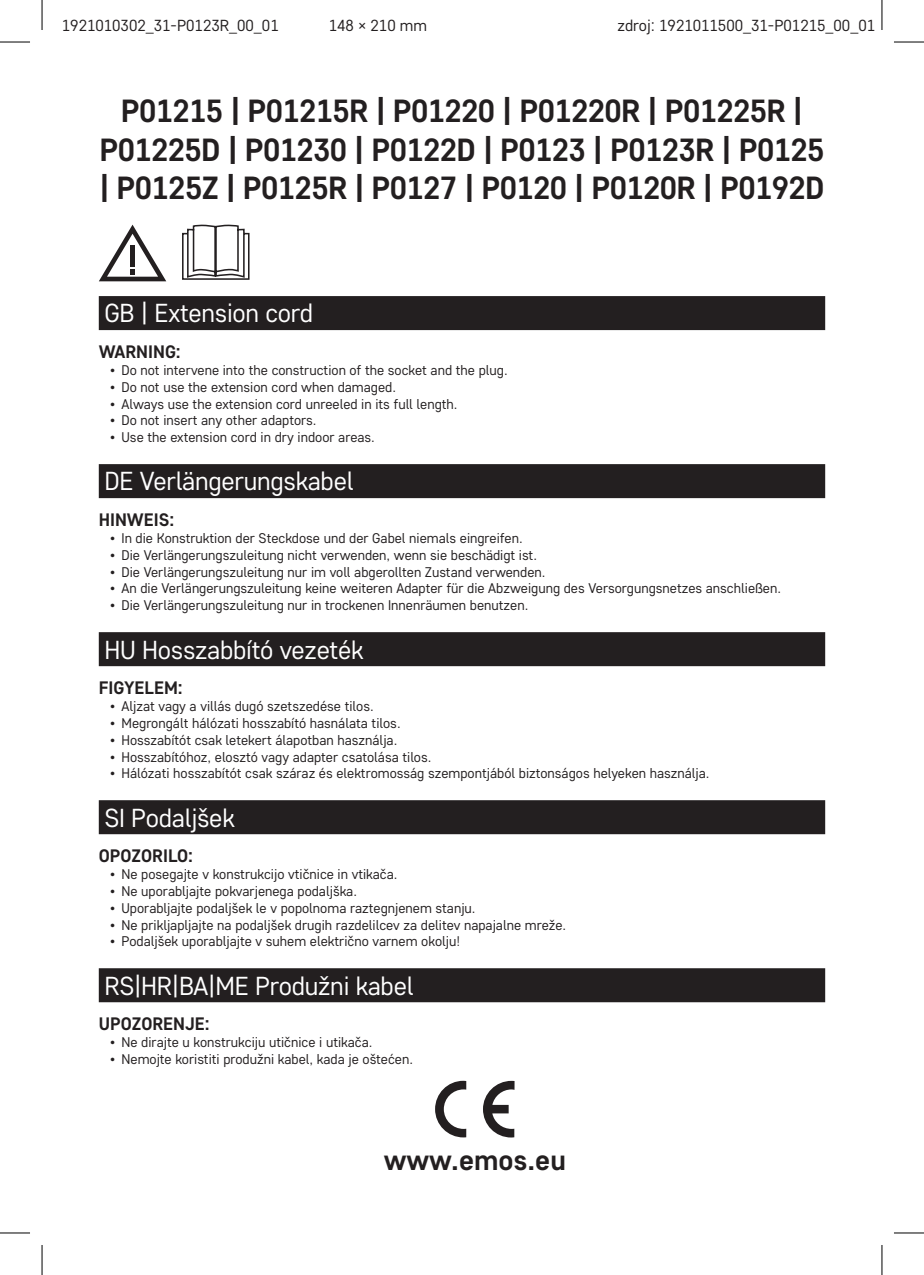
<style>
.page{position:relative;width:924px;height:1275px;background:#fff}
.page>*{position:absolute;margin:0;border:0;box-sizing:border-box;transform-origin:0 0}
.t1{font:700 32px/38.4px "Core Sans D55";letter-spacing:-.02em;color:#231f20;text-align:center}
.t2{font:700 28.8px "Core Sans D55";color:#231f20}
.t3{font:26px "Core Sans D35";letter-spacing:-.01em;color:#fff}
.t4{font:700 18px "Core Sans D55";color:#231f20}
.t5{font:16px "Core Sans D35";color:#231f20}
.t6{font:14px "Core Sans D35";color:#231f20}
</style>
<div class="page">
<div style="left:99px;top:296px;width:725px;height:34px;background:#231f20"></div>
<div style="left:99px;top:464px;width:725px;height:34px;background:#231f20"></div>
<div style="left:99px;top:632px;width:725px;height:34px;background:#231f20"></div>
<div style="left:99px;top:800px;width:725px;height:34px;background:#231f20"></div>
<div style="left:99px;top:968px;width:725px;height:34px;background:#231f20"></div>
<svg style="left:99px;top:225px;width:67px;height:56px"></svg>
<svg style="left:182px;top:225px;width:67px;height:55px"></svg>
<svg style="left:435px;top:1080px;width:79px;height:57px"></svg>
<hr style="left:0;top:42px;width:30px;height:1px;background:#000">
<hr style="left:893px;top:42px;width:30px;height:1px;background:#000">
<hr style="left:0;top:1232px;width:30px;height:1px;background:#000">
<hr style="left:893px;top:1232px;width:30px;height:1px;background:#000">
<hr style="left:42px;top:0;width:1px;height:30px;background:#000">
<hr style="left:42px;top:1245px;width:1px;height:30px;background:#000">
<hr style="left:881px;top:0;width:1px;height:30px;background:#000">
<hr style="left:881px;top:1245px;width:1px;height:30px;background:#000">
<p class="t5" style="left:62px;top:15px;width:218px">1921010302_31-P0123R_00_01</p>
<p class="t5" style="left:328px;top:15px;width:100px">148 × 210 mm</p>
<p class="t5" style="left:617px;top:15px;width:259px">zdroj: 1921011500_31-P01215_00_01</p>
<h1 class="t1" style="left:99px;top:91px;width:726px">P01215 | P01215R | P01220 | P01220R | P01225R |<br>P01225D | P01230 | P0122D | P0123 | P0123R | P0125 | P0125Z | P0125R | P0127 | P0120 | P0120R | P0192D</h1>
<h3 class="t3" style="left:104px;top:296px;width:210px">GB | Extension cord</h3>
<p class="t4" style="left:99px;top:340px;width:83px">WARNING:</p>
<p class="t6" style="left:110px;top:361px;width:399px">• Do not intervene into the construction of the socket and the plug.</p>
<p class="t6" style="left:110px;top:378px;width:287px">• Do not use the extension cord when damaged.</p>
<p class="t6" style="left:110px;top:395px;width:349px">• Always use the extension cord unreeled in its full length.</p>
<p class="t6" style="left:110px;top:411px;width:208px">• Do not insert any other adaptors.</p>
<p class="t6" style="left:110px;top:428px;width:266px">• Use the extension cord in dry indoor areas.</p>
<h3 class="t3" style="left:104px;top:464px;width:250px">DE Verlängerungskabel</h3>
<p class="t4" style="left:99px;top:508px;width:77px">HINWEIS:</p>
<p class="t6" style="left:110px;top:529px;width:414px">• In die Konstruktion der Steckdose und der Gabel niemals eingreifen.</p>
<p class="t6" style="left:110px;top:546px;width:428px">• Die Verlängerungszuleitung nicht verwenden, wenn sie beschädigt ist.</p>
<p class="t6" style="left:110px;top:563px;width:437px">• Die Verlängerungszuleitung nur im voll abgerollten Zustand verwenden.</p>
<p class="t6" style="left:110px;top:579px;width:672px">• An die Verlängerungszuleitung keine weiteren Adapter für die Abzweigung des Versorgungsnetzes anschließen.</p>
<p class="t6" style="left:110px;top:596px;width:419px">• Die Verlängerungszuleitung nur in trockenen Innenräumen benutzen.</p>
<h3 class="t3" style="left:104px;top:632px;width:260px">HU Hosszabbító vezeték</h3>
<p class="t4" style="left:99px;top:676px;width:85px">FIGYELEM:</p>
<p class="t6" style="left:110px;top:697px;width:265px">• Aljzat vagy a villás dugó szetszedése tilos.</p>
<p class="t6" style="left:110px;top:714px;width:292px">• Megrongált hálózati hosszabító hasnálata tilos.</p>
<p class="t6" style="left:110px;top:731px;width:288px">• Hosszabítót csak letekert álapotban használja.</p>
<p class="t6" style="left:110px;top:747px;width:323px">• Hosszabítóhoz, elosztó vagy adapter csatolása tilos.</p>
<p class="t6" style="left:110px;top:764px;width:600px">• Hálózati hosszabítót csak száraz és elektromosság szempontjából biztonságos helyeken használja.</p>
<h3 class="t3" style="left:104px;top:800px;width:132px">SI Podaljšek</h3>
<p class="t4" style="left:99px;top:844px;width:96px">OPOZORILO:</p>
<p class="t6" style="left:110px;top:865px;width:289px">• Ne posegajte v konstrukcijo vtičnice in vtikača.</p>
<p class="t6" style="left:110px;top:882px;width:248px">• Ne uporabljajte pokvarjenega podaljška.</p>
<p class="t6" style="left:110px;top:899px;width:367px">• Uporabljajte podaljšek le v popolnoma raztegnjenem stanju.</p>
<p class="t6" style="left:110px;top:915px;width:457px">• Ne prikljapljajte na podaljšek drugih razdelilcev za delitev napajalne mreže.</p>
<p class="t6" style="left:110px;top:932px;width:351px">• Podaljšek uporabljajte v suhem električno varnem okolju!</p>
<h3 class="t3" style="left:104px;top:968px;width:310px">RS|HR|BA|ME Produžni kabel</h3>
<p class="t4" style="left:99px;top:1012px;width:112px">UPOZORENJE:</p>
<p class="t6" style="left:110px;top:1033px;width:264px">• Ne dirajte u konstrukciju utičnice i utikača.</p>
<p class="t6" style="left:110px;top:1050px;width:304px">• Nemojte koristiti produžni kabel, kada je oštećen.</p>
<h2 class="t2" style="left:383px;top:1141px;width:184px">www.emos.eu</h2>
</div>
